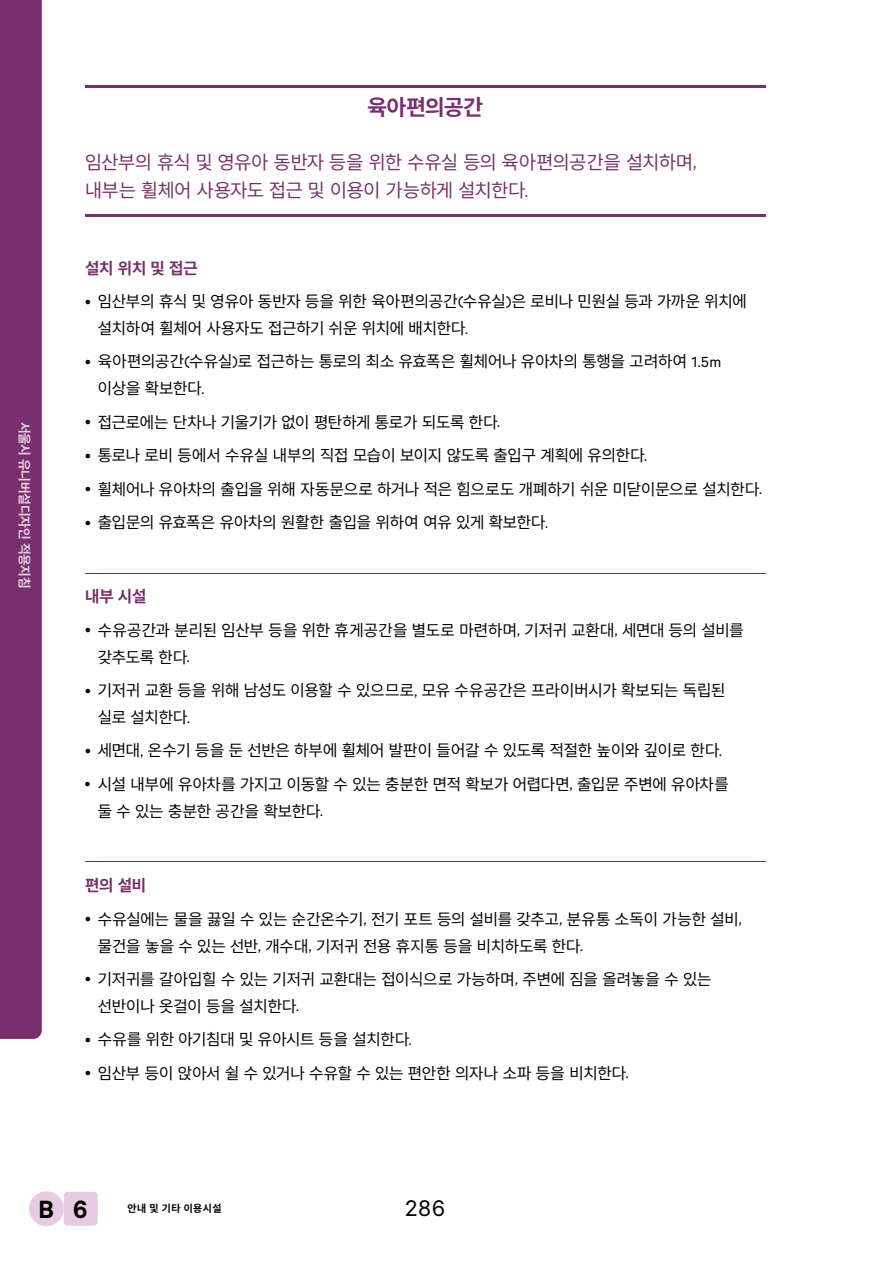
<style>
.page{position:relative;width:893px;height:1263px;background:#fff}
.page>*{position:absolute;margin:0;border:0;box-sizing:border-box;transform-origin:0 0}
.t1{font:600 28.2px "Calibre";color:#000}
.t2{font:25.5px "Calibre";color:#000}
.t3{font:700 22.5px "Pretendard";letter-spacing:-.005em;color:#772f6d}
.t4{font:19.5px/28.5px "Pretendard";letter-spacing:-.01em;color:#772f6d}
.t5{font:16.5px/27px "Pretendard";letter-spacing:-.01em;color:#000}
.t6{font:700 16.5px "Pretendard";letter-spacing:-.005em;color:#772f6d}
.t7{font:700 13.5px "Pretendard";letter-spacing:-.015em;color:#e6cbe2}
.t8{font:700 10.5px "Pretendard";letter-spacing:.045em;color:#000}
.s1{font-family:"Calibre"}
</style>
<div class="page">
<div style="left:64px;top:1192px;width:34px;height:34px;background:#e6cbe2;border-radius:4px"></div>
<div style="left:29px;top:1191px;width:35px;height:35px;background:#e6cbe2;border-radius:50%"></div>
<div style="left:0;top:0;width:42px;height:1039px;background:#772f6d"></div>
<hr style="left:85px;top:215px;width:680px;height:2px;background:#772f6d">
<hr style="left:85px;top:85px;width:680px;height:2px;background:#772f6d">
<hr style="left:85px;top:573px;width:680px;height:1px;background:#772f6d">
<hr style="left:85px;top:862px;width:680px;height:1px;background:#772f6d">
<p class="t7" style="left:35px;top:422px;width:168px;rotate:90deg">서울시 유니버설디자인 적용지침</p>
<h3 class="t3" style="left:367px;top:91px;width:117px">육아편의공간</h3>
<p class="t4" style="left:85px;top:147px;width:613px">임산부의 휴식 및 영유아 동반자 등을 위한 수유실 등의 육아편의공간을 설치하며<span class="s1">, </span>내부는 휠체어 사용자도 접근 및 이용이 가능하게 설치한다<span class="s1">.</span></p>
<p class="t6" style="left:85px;top:256px;width:114px">설치 위치 및 접근</p>
<p class="t5" style="left:98px;top:287px;width:650px;text-indent:-13px"><span class="s1">•</span> 임산부의 휴식 및 영유아 동반자 등을 위한 육아편의공간<span class="s1">(</span>수유실<span class="s1">)</span>은 로비나 민원실 등과 가까운 위치에 설치하여 휠체어 사용자도 접근하기 쉬운 위치에 배치한다<span class="s1">.</span></p>
<p class="t5" style="left:98px;top:348px;width:625px;text-indent:-13px"><span class="s1">•</span> 육아편의공간<span class="s1">(</span>수유실<span class="s1">)</span>로 접근하는 통로의 최소 유효폭은 휠체어나 유아차의 통행을 고려하여 <span class="s1">1.5m </span>이상을 확보한다<span class="s1">.</span></p>
<p class="t5" style="left:85px;top:408px;width:416px"><span class="s1">•</span> 접근로에는 단차나 기울기가 없이 평탄하게 통로가 되도록 한다<span class="s1">.</span></p>
<p class="t5" style="left:85px;top:441px;width:564px"><span class="s1">•</span> 통로나 로비 등에서 수유실 내부의 직접 모습이 보이지 않도록 출입구 계획에 유의한다<span class="s1">.</span></p>
<p class="t5" style="left:85px;top:475px;width:678px"><span class="s1">•</span> 휠체어나 유아차의 출입을 위해 자동문으로 하거나 적은 힘으로도 개폐하기 쉬운 미닫이문으로 설치한다<span class="s1">.</span></p>
<p class="t5" style="left:85px;top:508px;width:464px"><span class="s1">•</span> 출입문의 유효폭은 유아차의 원활한 출입을 위하여 여유 있게 확보한다<span class="s1">.</span></p>
<p class="t6" style="left:85px;top:584px;width:63px">내부 시설</p>
<p class="t5" style="left:98px;top:616px;width:648px;text-indent:-13px"><span class="s1">•</span> 수유공간과 분리된 임산부 등을 위한 휴게공간을 별도로 마련하며<span class="s1">,</span> 기저귀 교환대<span class="s1">,</span> 세면대 등의 설비를 갖추도록 한다<span class="s1">.</span></p>
<p class="t5" style="left:98px;top:676px;width:629px;text-indent:-13px"><span class="s1">•</span> 기저귀 교환 등을 위해 남성도 이용할 수 있으므로<span class="s1">,</span> 모유 수유공간은 프라이버시가 확보되는 독립된 실로 설치한다<span class="s1">.</span></p>
<p class="t5" style="left:85px;top:737px;width:638px"><span class="s1">•</span> 세면대<span class="s1">,</span> 온수기 등을 둔 선반은 하부에 휠체어 발판이 들어갈 수 있도록 적절한 높이와 깊이로 한다<span class="s1">.</span></p>
<p class="t5" style="left:98px;top:770px;width:633px;text-indent:-13px"><span class="s1">•</span> 시설 내부에 유아차를 가지고 이동할 수 있는 충분한 면적 확보가 어렵다면<span class="s1">,</span> 출입문 주변에 유아차를 둘 수 있는 충분한 공간을 확보한다<span class="s1">.</span></p>
<p class="t6" style="left:85px;top:873px;width:63px">편의 설비</p>
<p class="t5" style="left:98px;top:905px;width:645px;text-indent:-13px"><span class="s1">•</span> 수유실에는 물을 끓일 수 있는 순간온수기<span class="s1">,</span> 전기 포트 등의 설비를 갖추고<span class="s1">,</span> 분유통 소독이 가능한 설비<span class="s1">, </span>물건을 놓을 수 있는 선반<span class="s1">,</span> 개수대<span class="s1">,</span> 기저귀 전용 휴지통 등을 비치하도록 한다<span class="s1">.</span></p>
<p class="t5" style="left:98px;top:965px;width:615px;text-indent:-13px"><span class="s1">•</span> 기저귀를 갈아입힐 수 있는 기저귀 교환대는 접이식으로 가능하며<span class="s1">,</span> 주변에 짐을 올려놓을 수 있는 선반이나 옷걸이 등을 설치한다<span class="s1">.</span></p>
<p class="t5" style="left:85px;top:1025px;width:328px"><span class="s1">•</span> 수유를 위한 아기침대 및 유아시트 등을 설치한다<span class="s1">.</span></p>
<p class="t5" style="left:85px;top:1059px;width:545px"><span class="s1">•</span> 임산부 등이 앉아서 쉴 수 있거나 수유할 수 있는 편안한 의자나 소파 등을 비치한다<span class="s1">.</span></p>
<h1 class="t1" style="left:38px;top:1192px;width:50px">B 6</h1>
<p class="t8" style="left:128px;top:1201px;width:95px">안내 및 기타 이용시설</p>
<h2 class="t2" style="left:406px;top:1193px;width:41px">286</h2>
</div>
